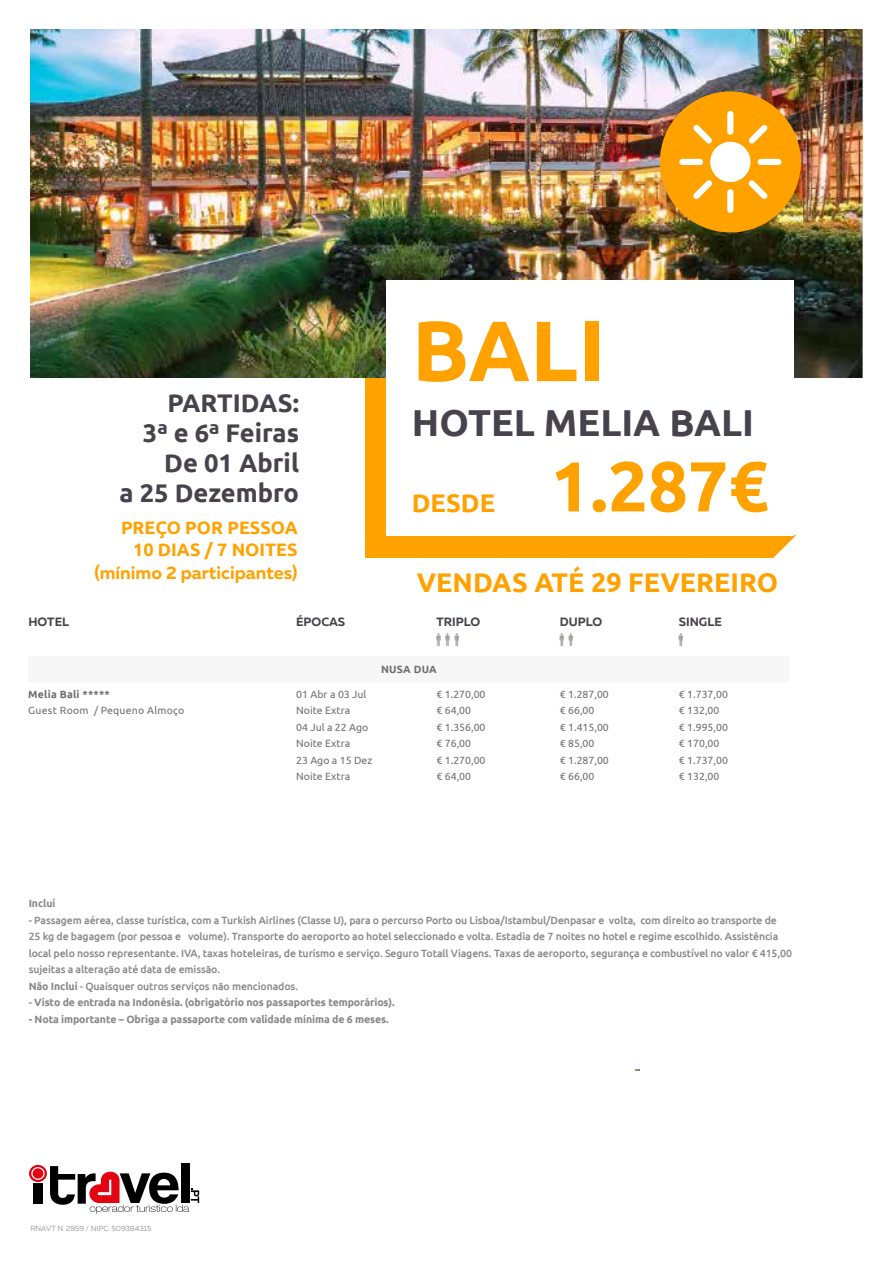
<style>
.page{position:relative;width:893px;height:1263px;background:#fff}
.page>*{position:absolute;margin:0;border:0;box-sizing:border-box;transform-origin:0 0}
.t1{font:700 85.5px "Ubuntu";color:#ffa200}
.t2{font:700 70.5px "Ubuntu";color:#ffa200}
.t3{font:700 37.5px "Ubuntu";color:#47424b}
.t4{font:700 27px "Ubuntu";color:#ffa200}
.t5{font:700 25.5px/30px "Ubuntu";color:#47424b;text-align:right}
.t6{font:700 25.5px "Ubuntu";color:#ffa200}
.t7{font:700 18px/22.5px "Ubuntu";color:#ffa200;text-align:right}
.t8{font:700 18px "Muller";color:#ffa200}
.t9{font:700 12px "Muller";color:#47424b}
.t10{font:500 10.5px/16.5px "Ubuntu";letter-spacing:-.01em;color:#878787}
.t11{font:10.5px/16.5px "Ubuntu";color:#6f6f6f}
.t12{font:700 10.5px "Ubuntu";letter-spacing:-.01em;color:#878787}
.t13{font:10.5px "Ubuntu";letter-spacing:.02em;color:#6f6f6f}
.t14{font:700 10.5px "Ubuntu";letter-spacing:.02em;color:#6f6f6f}
.t15{font:7.5px "Muller Regular 3";letter-spacing:-.01em;color:#9d9d9c}
.s1{font-weight:700}
.s2{font-weight:500}
</style>
<div class="page">
<img style="left:31px;top:30px;width:833px;height:348px">
<div style="left:366px;top:379px;width:407px;height:179px;background:#ffa200"></div>
<svg style="left:772px;top:535px;width:24px;height:23px"></svg>
<div style="left:386px;top:280px;width:407px;height:255px;background:#fff"></div>
<div style="left:660px;top:91px;width:141px;height:141px;background:#ffa200;border-radius:50%"></div>
<div style="left:727px;top:111px;width:6px;height:24px;background:#fff;border-radius:3px"></div>
<div style="left:727px;top:189px;width:6px;height:24px;background:#fff;border-radius:3px"></div>
<div style="left:758px;top:159px;width:23px;height:6px;background:#fff;border-radius:3px"></div>
<div style="left:679px;top:159px;width:24px;height:6px;background:#fff;border-radius:3px"></div>
<svg style="left:748px;top:180px;width:20px;height:19px"></svg>
<svg style="left:693px;top:125px;width:19px;height:19px"></svg>
<svg style="left:693px;top:180px;width:19px;height:19px"></svg>
<svg style="left:748px;top:125px;width:20px;height:19px"></svg>
<div style="left:710px;top:142px;width:40px;height:40px;background:#fff;border-radius:50%"></div>
<div style="left:181px;top:1163px;width:8px;height:40px;background:#000"></div>
<svg style="left:29px;top:1165px;width:170px;height:49px"></svg>
<div style="left:28px;top:656px;width:761px;height:25px;background:#f7f7f7"></div>
<h3 class="t5" style="left:119px;top:388px;width:181px">PARTIDAS:<br>3ª e 6ª Feiras<br>De 01 Abril<br>a 25 Dezembro</h3>
<h3 class="t7" style="left:121px;top:516px;width:178px">PREÇO POR PESSOA<br>10 DIAS / 7 NOITES</h3>
<h3 class="t8" style="left:95px;top:561px;width:205px">(mínimo 2 participantes)</h3>
<h1 class="t1" style="left:412px;top:299px;width:195px">BALI</h1>
<h3 class="t3" style="left:412px;top:400px;width:344px">HOTEL MELIA BALI</h3>
<h3 class="t6" style="left:412px;top:488px;width:85px">DESDE</h3>
<h2 class="t2" style="left:550px;top:444px;width:219px">1.287€</h2>
<h3 class="t4" style="left:417px;top:566px;width:363px">VENDAS ATÉ 29 FEVEREIRO</h3>
<p class="t9" style="left:28px;top:614px;width:42px">HOTEL</p>
<p class="t9" style="left:296px;top:614px;width:51px">ÉPOCAS</p>
<p class="t9" style="left:436px;top:614px;width:45px">TRIPLO</p>
<p class="t9" style="left:560px;top:614px;width:44px">DUPLO</p>
<p class="t9" style="left:679px;top:614px;width:44px">SINGLE</p>
<p class="t14" style="left:381px;top:663px;width:57px">NUSA DUA</p>
<p class="t14" style="left:28px;top:688px;width:83px">Melia Bali *****</p>
<p class="t13" style="left:28px;top:704px;width:157px">Guest Room / Pequeno Almoço</p>
<p class="t11" style="left:296px;top:685px;width:78px">01 Abr a 03 Jul<br>Noite Extra<br>04 Jul a 22 Ago<br>Noite Extra<br>23 Ago a 15 Dez<br>Noite Extra</p>
<p class="t11" style="left:436px;top:685px;width:51px">€ 1.270,00 € 64,00<br>€ 1.356,00 € 76,00<br>€ 1.270,00 € 64,00</p>
<p class="t11" style="left:560px;top:685px;width:51px">€ 1.287,00 € 66,00<br>€ 1.415,00 € 85,00<br>€ 1.287,00 € 66,00</p>
<p class="t11" style="left:679px;top:685px;width:51px">€ 1.737,00 € 132,00 € 1.995,00 € 170,00 € 1.737,00 € 132,00</p>
<p class="t12" style="left:29px;top:897px;width:28px">Inclui</p>
<p class="t10" style="left:29px;top:911px;width:765px">- Passagem aérea, classe turística, com a Turkish Airlines (Classe U), para o percurso Porto ou Lisboa/Istambul/Denpasar e volta, com direito ao transporte de<br>25 kg de bagagem (por pessoa e volume). Transporte do aeroporto ao hotel seleccionado e volta. Estadia de 7 noites no hotel e regime escolhido. Assistência local pelo nosso representante. IVA, taxas hoteleiras, de turismo e serviço. Seguro Totall Viagens. Taxas de aeroporto, segurança e combustível no valor € 415,00 sujeitas a alteração até data de emissão.<br><span class="s1">Não Inclui</span> - Quaisquer outros serviços não mencionados.</p>
<p class="t12" style="left:29px;top:996px;width:367px"><span class="s2">-</span> Visto de entrada na Indonésia. (obrigatório nos passaportes temporários).</p>
<p class="t12" style="left:29px;top:1013px;width:361px">- Nota importante – Obriga a passaporte com validade mínima de 6 meses.</p>
<p class="t15" style="left:31px;top:1224px;width:122px">RNAVT N. 2859 / NIPC: 509384315</p>
</div>
